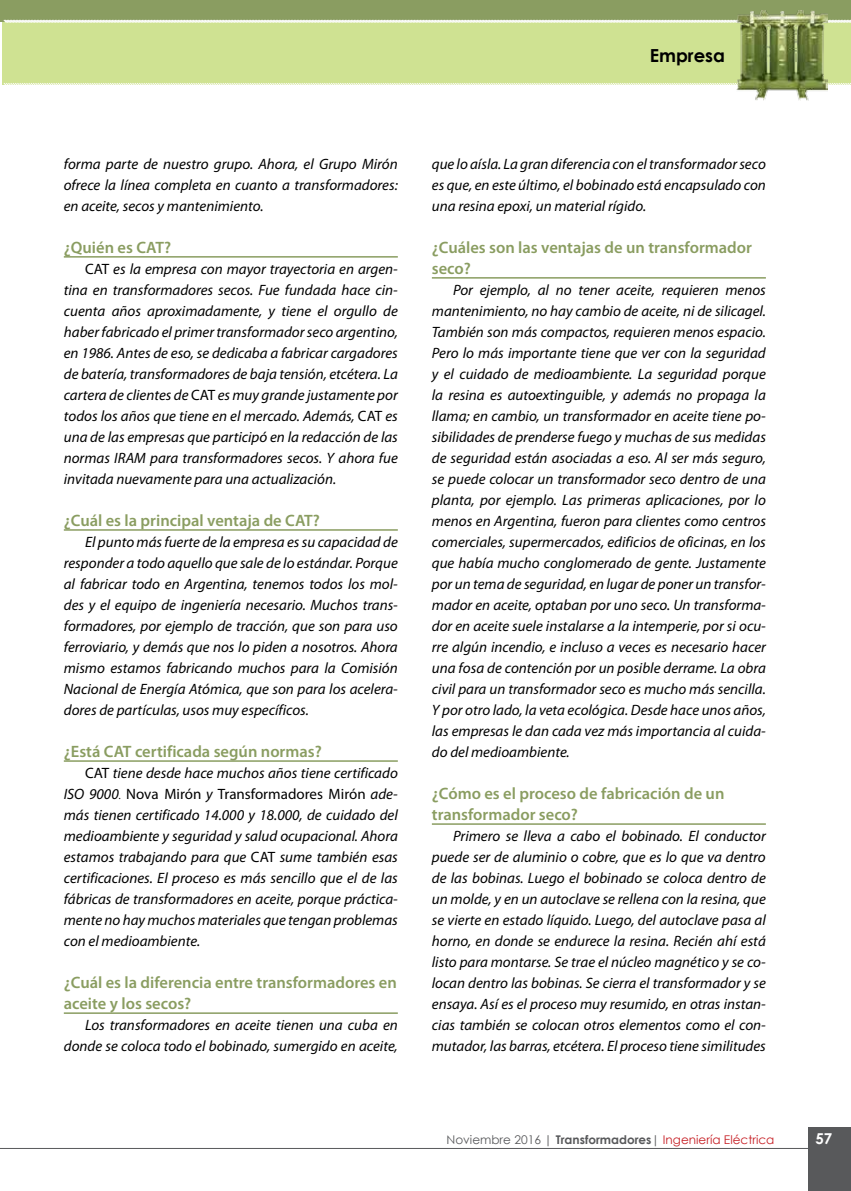
<style>
.page{position:relative;width:851px;height:1191px;background:#fff}
.page>*{position:absolute;margin:0;border:0;box-sizing:border-box;transform-origin:0 0}
.t1{font:700 18px "Century Gothic";color:#000}
.t2{font:600 16.5px/21px "Myriad Pro";color:#8a9d61}
.t3{font:italic 15px/21px "Myriad Pro";color:#000;text-align:justify}
.t4{font:700 15px "Century Gothic";color:#fff}
.t5{font:12px "Century Gothic";color:#c61d23}
.s1{font-style:normal}
.s2{font-weight:300}
.s3{color:#58595b}
.s4{font-weight:700;color:#58595b}
</style>
<div class="page">
<hr style="left:0;top:1148px;width:850px;height:1px;background:#58595b">
<div style="left:808px;top:1127px;width:42px;height:64px;background:#58595b"></div>
<div style="left:2px;top:21px;width:848px;height:64px;background:#cfe292"></div>
<div style="left:0;top:0;width:850px;height:21px;background:#8a9d61"></div>
<svg style="left:3px;top:19px;width:847px;height:4px;background:#d9e0c6"></svg>
<svg style="left:3px;top:82px;width:847px;height:6px"></svg>
<img style="left:736px;top:10px;width:91px;height:91px">
<hr style="left:64px;top:256px;width:334px;height:2px;background:#8a9d61">
<hr style="left:64px;top:529px;width:334px;height:2px;background:#8a9d61">
<hr style="left:64px;top:760px;width:334px;height:2px;background:#8a9d61">
<hr style="left:64px;top:1012px;width:334px;height:2px;background:#8a9d61">
<hr style="left:432px;top:277px;width:333px;height:2px;background:#8a9d61">
<hr style="left:432px;top:823px;width:333px;height:2px;background:#8a9d61">
<p class="t1" style="left:649px;top:42px;width:77px">Empresa</p>
<p class="t3" style="left:64px;top:153px;width:335px">forma parte de nuestro grupo. Ahora, el Grupo Mirón ofrece la línea completa en cuanto a transformadores: en aceite, secos y mantenimiento.</p>
<p class="t2" style="left:64px;top:237px;width:109px">¿Quién es CAT?</p>
<p class="t3" style="left:64px;top:258px;width:335px;text-indent:21px"><span class="s1">CAT</span> es la empresa con mayor trayectoria en argen&shy;tina en transformadores secos. Fue fundada hace cin&shy;cuenta años aproximadamente, y tiene el orgullo de haber fabricado el primer transformador seco argentino, en 1986. Antes de eso, se dedicaba a fabricar cargadores de batería, transformadores de baja tensión, etcétera. La cartera de clientes de <span class="s1">CAT</span> es muy grande justamente por todos los años que tiene en el mercado. Además, <span class="s1">CAT</span> es una de las empresas que participó en la redacción de las normas IRAM para transformadores secos. Y ahora fue invitada nuevamente para una actualización.</p>
<p class="t2" style="left:64px;top:510px;width:257px">¿Cuál es la principal ventaja de CAT?</p>
<p class="t3" style="left:64px;top:531px;width:335px;text-indent:21px">El punto más fuerte de la empresa es su capacidad de responder a todo aquello que sale de lo estándar. Porque al fabricar todo en Argentina, tenemos todos los mol&shy;des y el equipo de ingeniería necesario. Muchos trans&shy;formadores, por ejemplo de tracción, que son para uso ferroviario, y demás que nos lo piden a nosotros. Ahora mismo estamos fabricando muchos para la Comisión Nacional de Energía Atómica, que son para los acelera&shy;dores de partículas, usos muy específicos.</p>
<p class="t2" style="left:64px;top:741px;width:259px">¿Está CAT certificada según normas?</p>
<p class="t3" style="left:64px;top:762px;width:335px;text-indent:21px"><span class="s1">CAT</span> tiene desde hace muchos años tiene certificado ISO 9000<span class="s2">.</span> <span class="s1">Nova Mirón</span> y <span class="s1">Transformadores Mirón</span> ade&shy;más tienen certificado 14.000 y 18.000, de cuidado del medioambiente y seguridad y salud ocupacional. Ahora estamos trabajando para que <span class="s1">CAT</span> sume también esas certificaciones. El proceso es más sencillo que el de las fábricas de transformadores en aceite, porque práctica&shy;mente no hay muchos materiales que tengan problemas con el medioambiente.</p>
<p class="t2" style="left:64px;top:972px;width:334px">¿Cuál es la diferencia entre transformadores en aceite y los secos?</p>
<p class="t3" style="left:64px;top:1014px;width:335px;text-align:right">Los transformadores en aceite tienen una cuba en donde se coloca todo el bobinado, sumergido en aceite,</p>
<p class="t3" style="left:432px;top:153px;width:335px">que lo aísla. La gran diferencia con el transformador seco es que, en este último, el bobinado está encapsulado con una resina epoxi, un material rígido.</p>
<p class="t2" style="left:432px;top:237px;width:322px">¿Cuáles son las ventajas de un transformador seco?</p>
<p class="t3" style="left:432px;top:279px;width:335px;text-indent:21px">Por ejemplo, al no tener aceite, requieren menos mantenimiento, no hay cambio de aceite, ni de silicagel.<br>También son más compactos, requieren menos espacio.<br>Pero lo más importante tiene que ver con la seguridad y el cuidado de medioambiente. La seguridad porque la resina es autoextinguible, y además no propaga la llama; en cambio, un transformador en aceite tiene po&shy;sibilidades de prenderse fuego y muchas de sus medidas de seguridad están asociadas a eso. Al ser más seguro, se puede colocar un transformador seco dentro de una planta, por ejemplo. Las primeras aplicaciones, por lo menos en Argentina, fueron para clientes como centros comerciales, supermercados, edificios de oficinas, en los que había mucho conglomerado de gente. Justamente por un tema de seguridad, en lugar de poner un transfor&shy;mador en aceite, optaban por uno seco. Un transforma&shy;dor en aceite suele instalarse a la intemperie, por si ocu&shy;rre algún incendio, e incluso a veces es necesario hacer una fosa de contención por un posible derrame. La obra civil para un transformador seco es mucho más sencilla.<br>Y por otro lado, la veta ecológica. Desde hace unos años, las empresas le dan cada vez más importancia al cuida&shy;do del medioambiente.</p>
<p class="t2" style="left:432px;top:783px;width:294px">¿Cómo es el proceso de fabricación de un transformador seco?</p>
<p class="t3" style="left:432px;top:825px;width:335px;text-indent:21px">Primero se lleva a cabo el bobinado. El conductor puede ser de aluminio o cobre, que es lo que va dentro de las bobinas. Luego el bobinado se coloca dentro de un molde, y en un autoclave se rellena con la resina, que se vierte en estado líquido. Luego, del autoclave pasa al horno, en donde se endurece la resina. Recién ahí está listo para montarse. Se trae el núcleo magnético y se co&shy;locan dentro las bobinas. Se cierra el transformador y se ensaya. Así es el proceso muy resumido, en otras instan&shy;cias también se colocan otros elementos como el con&shy;mutador, las barras, etcétera. El proceso tiene similitudes</p>
<p class="t5" style="left:446px;top:1131px;width:329px"><span class="s3">Noviembre 2016 |</span> <span class="s4">Transformadores</span><span class="s3">|</span> Ingeniería Eléctrica</p>
<p class="t4" style="left:815px;top:1127px;width:18px">57</p>
</div>
